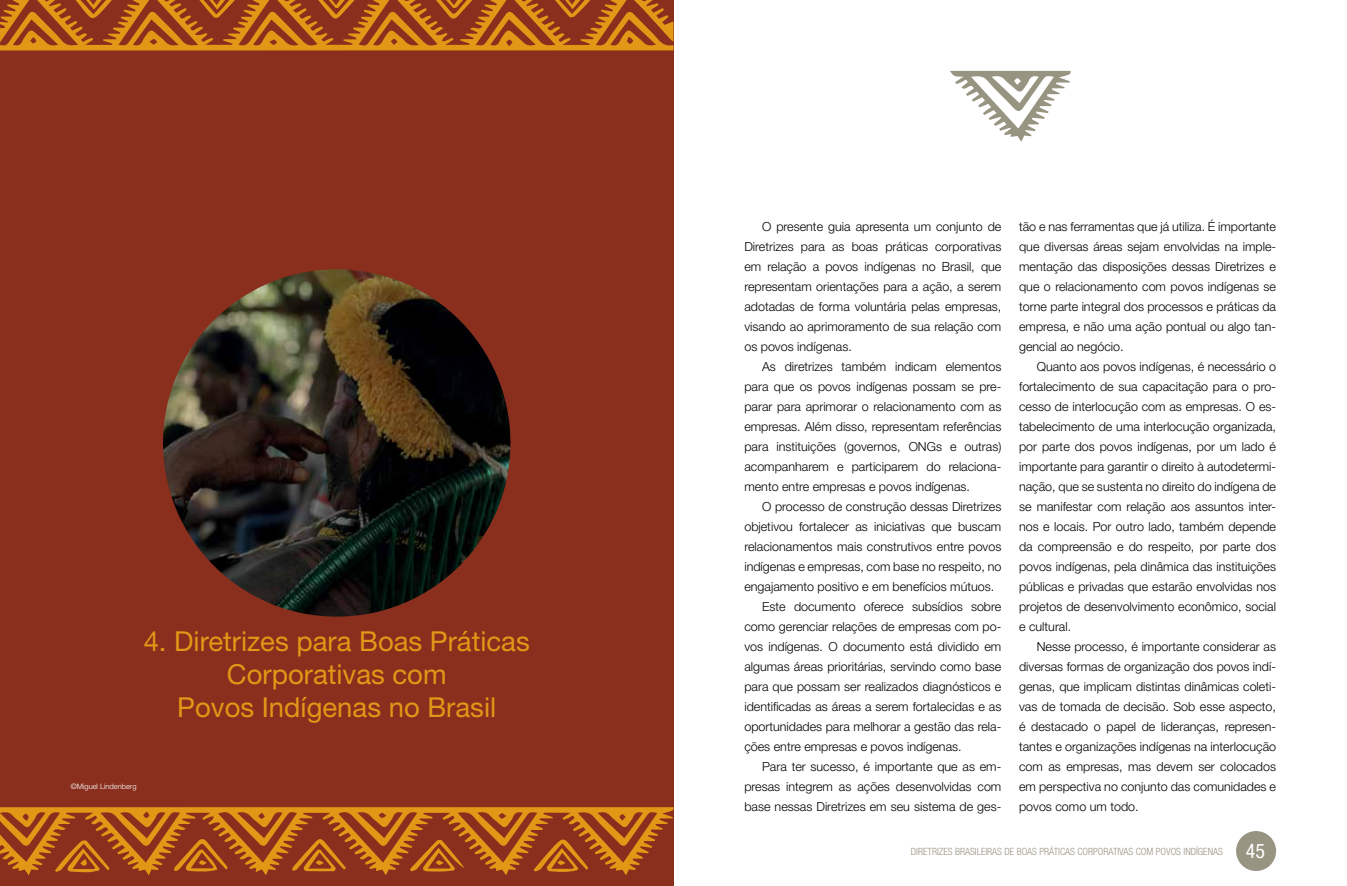
<style>
.page{position:relative;width:1347px;height:886px;background:#fff}
.page>*{position:absolute;margin:0;border:0;box-sizing:border-box;transform-origin:0 0}
.t1{font:27.5px/33px "Helvetica Neue LT Std";color:#e29717;text-align:center}
.t2{font:300 12.5px/20px "Helvetica Neue LT Std";color:#000;text-align:justify}
.t3{font:300 condensed 10px "Helvetica Neue LT Std";color:#989482}
.t4{font:300 7.5px "Helvetica Neue LT Std";color:#fff}
.s1{font-weight:400;font-size:20px;color:#fff}
</style>
<div class="page">
<div style="left:0;top:0;width:673px;height:886px;background:#8a2f1d"></div>
<svg style="left:0;top:807px;width:674px;height:68px"></svg>
<svg style="left:0;top:0;width:673px;height:50px"></svg>
<img style="left:163px;top:269px;width:347px;height:348px;border-radius:174px">
<svg style="left:950px;top:71px;width:120px;height:71px"></svg>
<div style="left:1236px;top:831px;width:40px;height:40px;background:#989482;border-radius:50%"></div>
<h1 class="t1" style="left:144px;top:624px;width:387px">4. Diretrizes para Boas Práticas<br>Corporativas com<br>Povos Indígenas no Brasil</h1>
<p class="t4" style="left:71px;top:782px;width:67px">©Miguel Lindenberg</p>
<p class="t2" style="left:744px;top:216px;width:258px;text-indent:18px">O presente guia apresenta um conjunto de Diretrizes para as boas práticas corporativas em relação a povos indígenas no Brasil, que representam orientações para a ação, a serem adotadas de forma voluntária pelas empresas, visando ao aprimoramento de sua relação com os povos indígenas.</p>
<p class="t2" style="left:744px;top:356px;width:258px;text-indent:18px">As diretrizes também indicam elementos para que os povos indígenas possam se pre&shy;parar para aprimorar o relacionamento com as empresas. Além disso, representam referências para instituições (governos, ONGs e outras) acompanharem e participarem do relaciona&shy;mento entre empresas e povos indígenas.</p>
<p class="t2" style="left:762px;top:496px;width:241px">O processo de construção dessas Diretrizes</p>
<p class="t2" style="left:744px;top:516px;width:258px">objetivou fortalecer as iniciativas que buscam</p>
<p class="t2" style="left:744px;top:536px;width:258px">relacionamentos mais construtivos entre povos</p>
<p class="t2" style="left:744px;top:556px;width:258px">indígenas e empresas, com base no respeito, no</p>
<p class="t2" style="left:744px;top:576px;width:251px">engajamento positivo e em benefícios mútuos.</p>
<p class="t2" style="left:762px;top:596px;width:241px">Este documento oferece subsídios sobre</p>
<p class="t2" style="left:744px;top:616px;width:258px">como gerenciar relações de empresas com po-</p>
<p class="t2" style="left:744px;top:636px;width:258px">vos indígenas. O documento está dividido em</p>
<p class="t2" style="left:744px;top:656px;width:258px">algumas áreas prioritárias, servindo como base</p>
<p class="t2" style="left:744px;top:676px;width:258px">para que possam ser realizados diagnósticos e</p>
<p class="t2" style="left:744px;top:696px;width:258px">identificadas as áreas a serem fortalecidas e as</p>
<p class="t2" style="left:744px;top:716px;width:258px">oportunidades para melhorar a gestão das rela-</p>
<p class="t2" style="left:744px;top:736px;width:219px">ções entre empresas e povos indígenas.</p>
<p class="t2" style="left:762px;top:756px;width:241px">Para ter sucesso, é importante que as em-</p>
<p class="t2" style="left:744px;top:776px;width:258px">presas integrem as ações desenvolvidas com</p>
<p class="t2" style="left:744px;top:796px;width:258px">base nessas Diretrizes em seu sistema de ges-</p>
<p class="t2" style="left:1019px;top:216px;width:258px">tão e nas ferramentas que já utiliza. É importante que diversas áreas sejam envolvidas na imple&shy;mentação das disposições dessas Diretrizes e que o relacionamento com povos indígenas se torne parte integral dos processos e práticas da empresa, e não uma ação pontual ou algo tan&shy;gencial ao negócio.</p>
<p class="t2" style="left:1019px;top:356px;width:258px;text-indent:18px">Quanto aos povos indígenas, é necessário o fortalecimento de sua capacitação para o pro&shy;cesso de interlocução com as empresas. O es&shy;tabelecimento de uma interlocução organizada, por parte dos povos indígenas, por um lado é importante para garantir o direito à autodetermi&shy;nação, que se sustenta no direito do indígena de se manifestar com relação aos assuntos inter&shy;nos e locais. Por outro lado, também depende da compreensão e do respeito, por parte dos povos indígenas, pela dinâmica das instituições públicas e privadas que estarão envolvidas nos projetos de desenvolvimento econômico, social e cultural.</p>
<p class="t2" style="left:1019px;top:636px;width:258px;text-indent:18px">Nesse processo, é importante considerar as diversas formas de organização dos povos indí&shy;genas, que implicam distintas dinâmicas coleti&shy;vas de tomada de decisão. Sob esse aspecto, é destacado o papel de lideranças, represen&shy;tantes e organizações indígenas na interlocução com as empresas, mas devem ser colocados em perspectiva no conjunto das comunidades e povos como um todo.</p>
<p class="t3" style="left:911px;top:845px;width:356px">DIRETRIZES BRASILEIRAS DE BOAS PRÁTICAS CORPORATIVAS COM POVOS INDÍGENAS <span class="s1">45</span></p>
</div>
